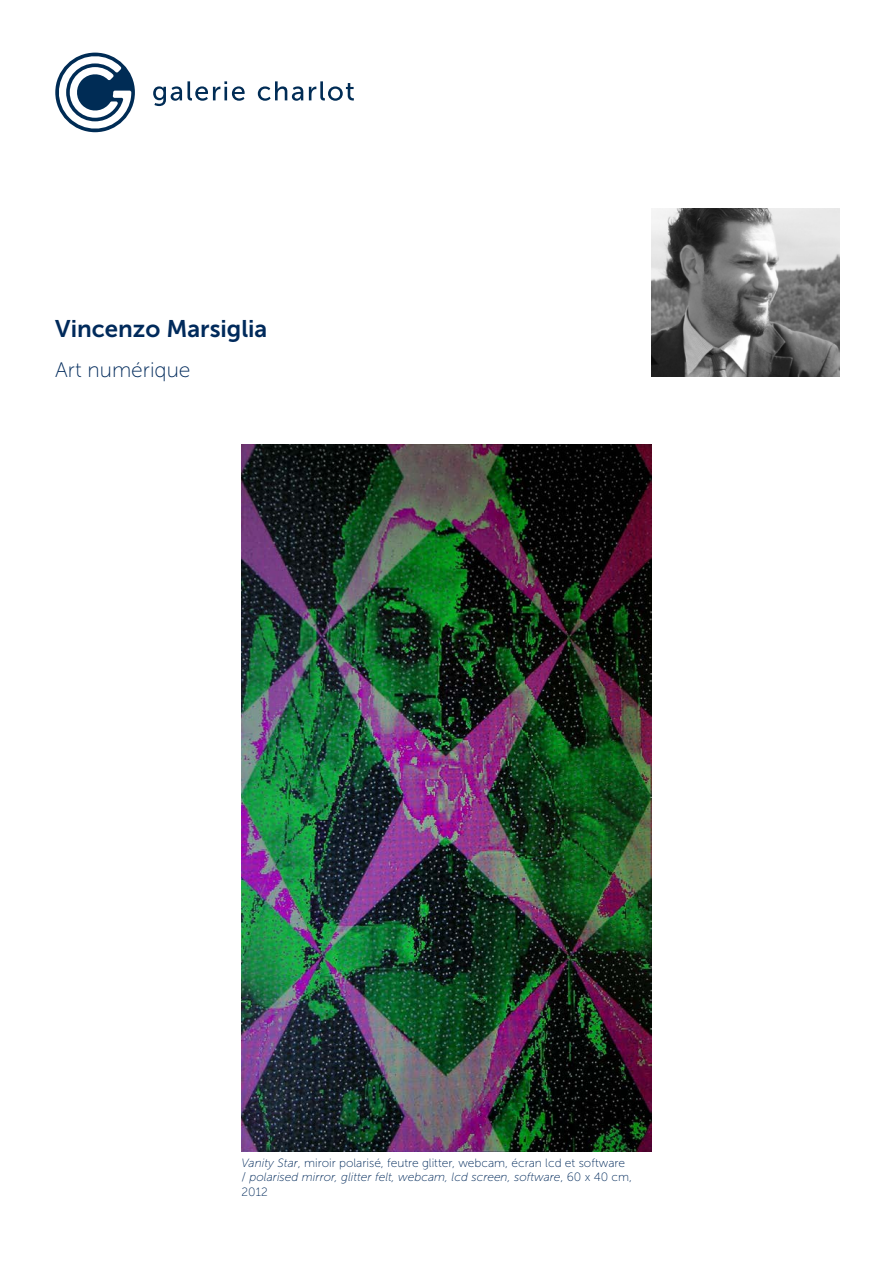
<style>
.page{position:relative;width:893px;height:1263px;background:#fff}
.page>*{position:absolute;margin:0;border:0;box-sizing:border-box;transform-origin:0 0}
.t1{font:24px "Museo Sans 700";color:#002a5b}
.t2{font:21px "Museo Sans 100";color:#002a5b}
.t3{font:12px/14.4px "Museo Sans 100";color:#002a5b}
.s1{font-style:italic}
</style>
<div class="page">
<img style="left:652px;top:209px;width:188px;height:167px">
<svg style="left:55px;top:53px;width:80px;height:79px"></svg>
<svg style="left:153px;top:81px;width:92px;height:25px"></svg>
<svg style="left:258px;top:81px;width:45px;height:20px"></svg>
<svg style="left:309px;top:81px;width:45px;height:20px"></svg>
<img style="left:242px;top:444px;width:409px;height:707px">
<p class="t1" style="left:55px;top:315px;width:214px">Vincenzo Marsiglia</p>
<p class="t2" style="left:55px;top:358px;width:137px">Art numérique</p>
<p class="t3" style="left:242px;top:1155px;width:392px"><span class="s1">Vanity Star</span>, miroir polarisé, feutre glitter, webcam, écran lcd et software / <span class="s1">polarised mirror, glitter felt, webcam, lcd screen, software</span>, 60 x 40 cm,<br>2012</p>
</div>
